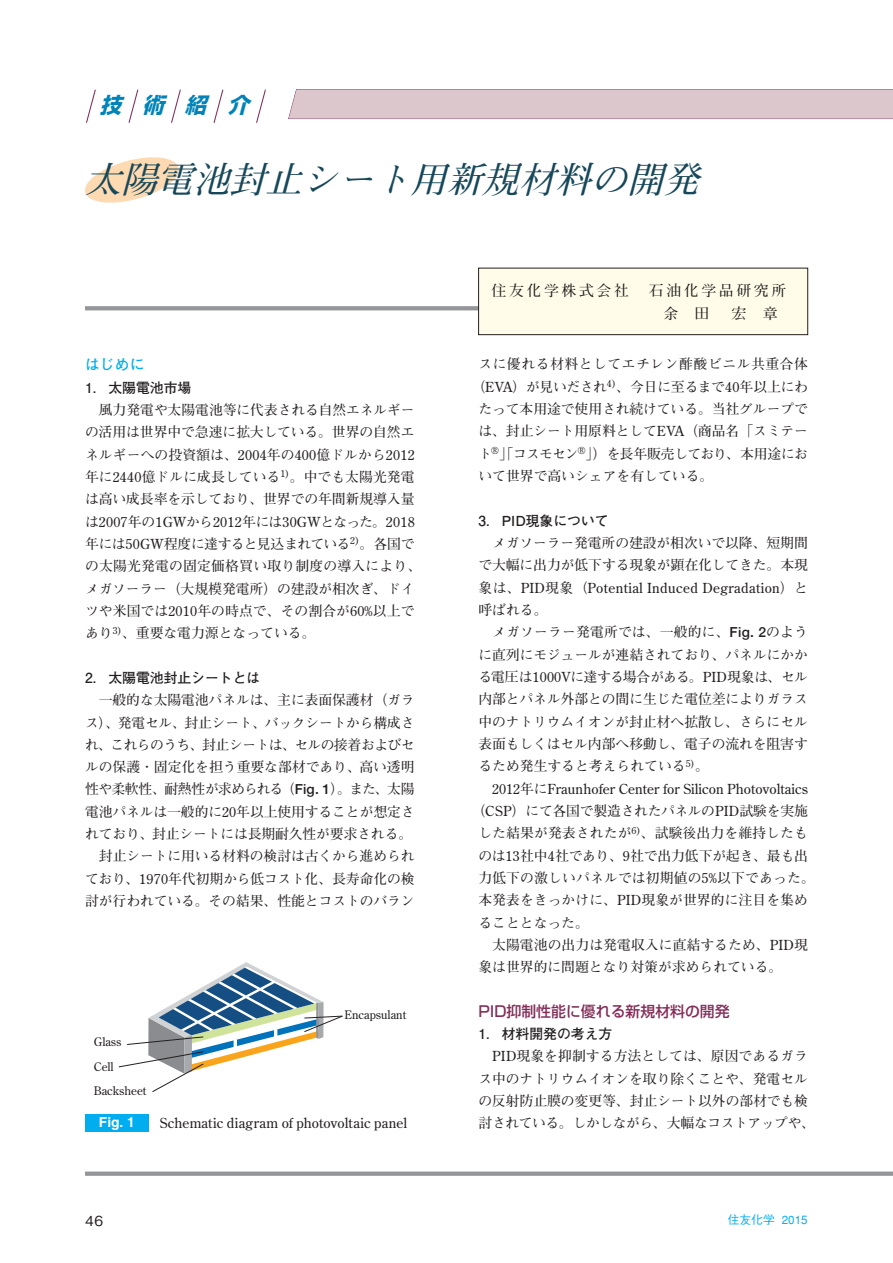
<style>
.page{position:relative;width:893px;height:1263px;background:#fff}
.page>*{position:absolute;margin:0;border:0;box-sizing:border-box;transform-origin:0 0}
.t1{font:italic 700 36.15px "Futo Min A101 Pro";color:#174859}
.t2{font:italic 700 21.3px "Shin Go Pro";color:#0083b6}
.t3{font:700 14.85px/23.4px "Futo Min A101 Pro";letter-spacing:.175em;color:#231f20}
.t4{font:500 14.85px "Shin Go Pro";color:#832e59}
.t5{font:700 14.85px "Futo Go B101 Pro";color:#00aeef}
.t6{font:700 13.8px/22.4px "Futo Min A101 Pro";letter-spacing:-.005em;color:#231f20}
.t7{font:13.8px "Century Old Style Std";letter-spacing:.015em;color:#231f20}
.t8{font:700 13.8px "Futo Min A101 Pro";letter-spacing:-.04em;color:#231f20}
.t9{font:700 13.8px "Futo Go B101 Pr 6";color:#231f20}
.t10{font:700 13.8px "Futo Min A101 Pro";letter-spacing:-.065em;color:#231f20}
.t11{font:700 13.8px "Futo Min A101 Pro";letter-spacing:.04em;color:#231f20}
.t12{font:700 13.8px "Helvetica";color:#fff}
.t13{font:500 13.8px "Gothic BBB Pro";color:#231f20}
.t14{font:11.7px/25px "Century Old Style Std";color:#231f20}
.t15{font:500 11.7px "Gothic BBB Pr 6";color:#00aeef}
.s1{font-family:"Century Old Style Std";font-weight:400}
.s2{font-family:"Futo Min A101 Pro";font-weight:700}
.s3{font-family:"Helvetica Neue";font-weight:500}
.s4{font-family:"Helvetica";font-weight:400}
</style>
<div class="page">
<div style="left:85px;top:1171px;width:808px;height:5px;background:#939598"></div>
<svg style="left:288px;top:89px;width:605px;height:30px"></svg>
<svg style="left:86px;top:89px;width:180px;height:34px"></svg>
<svg style="left:85px;top:157px;width:94px;height:46px"></svg>
<svg style="left:85px;top:306px;width:393px;height:4px;fill:#939598"></svg>
<div style="left:479px;top:268px;width:328px;height:66px;background:#fffde9"></div>
<div style="left:478px;top:268px;width:330px;height:67px;border:1px solid #231f20"></div>
<div style="left:85px;top:1114px;width:64px;height:17px;background:#00aeef"></div>
<svg style="left:118px;top:962px;width:225px;height:130px"></svg>
<h2 class="t2" style="left:100px;top:96px;width:150px">技　術　紹　介</h2>
<h1 class="t1" style="left:85px;top:166px;width:616px">太陽電池封止シート用新規材料の開発</h1>
<p class="t5" style="left:85px;top:359px;width:61px">はじめに</p>
<p class="t9" style="left:85px;top:382px;width:108px">1. 太陽電池市場</p>
<p class="t6" style="left:85px;top:400px;width:331px;text-align:justify;text-indent:14px">風力発電や太陽電池等に代表される自然エネルギーの活用は世界中で急速に拡大している。世界の自然エネルギーへの投資額は、<span class="s1">2004</span>年の<span class="s1">400</span>億ドルから<span class="s1">2012</span>年に<span class="s1">2440</span>億ドルに成長している<sup>1)</sup>。中でも太陽光発電は高い成長率を示しており、世界での年間新規導入量</p>
<p class="t7" style="left:85px;top:516px;width:331px"><span class="s2">は</span>2007<span class="s2">年の</span>1GW<span class="s2">から</span>2012<span class="s2">年には</span>30GW<span class="s2">となった。</span>2018</p>
<p class="t6" style="left:85px;top:534px;width:338px">年には<span class="s1">50GW</span>程度に達すると見込まれている<sup>2)</sup>。各国での太陽光発電の固定価格買い取り制度の導入により、メガソーラー（大規模発電所）の建設が相次ぎ、ドイツや米国では<span class="s1">2010</span>年の時点で、その割合が<span class="s1">60%</span>以上であり<sup>3)</sup>、重要な電力源となっている。</p>
<p class="t9" style="left:85px;top:672px;width:177px">2. 太陽電池封止シートとは</p>
<p class="t6" style="left:85px;top:691px;width:331px;text-align:right">一般的な太陽電池パネルは、主に表面保護材（ガラス）、発電セル、封止シート、バックシートから構成され、これらのうち、封止シートは、セルの接着およびセルの保護・固定化を担う重要な部材であり、高い透明性や柔軟性、耐熱性が求められる（<span class="s3">Fig. 1</span>）。また、太陽電池パネルは一般的に<span class="s1">20</span>年以上使用することが想定されており、封止シートには長期耐久性が要求される。封止シートに用いる材料の検討は古くから進められており、<span class="s1">1970</span>年代初期から低コスト化、長寿命化の検討が行われている。その結果、性能とコストのバラン</p>
<p class="t14" style="left:94px;top:1030px;width:29px">Glass<br>Cell</p>
<p class="t14" style="left:94px;top:1079px;width:54px">Backsheet</p>
<p class="t14" style="left:344px;top:1003px;width:63px">Encapsulant</p>
<p class="t12" style="left:99px;top:1117px;width:38px">Fig. 1</p>
<p class="t7" style="left:160px;top:1116px;width:249px">Schematic diagram of photovoltaic panel</p>
<p class="t3" style="left:663px;top:281px;width:124px;text-indent:-172px">住友化学株式会社　石油化学品研究所余　田　 宏　章</p>
<p class="t11" style="left:478px;top:359px;width:331px">スに優れる材料としてエチレン酢酸ビニル共重合体</p>
<p class="t8" style="left:471px;top:381px;width:338px">（<span class="s1">EVA</span>）が見いだされ<sup>4)</sup>、今日に至るまで<span class="s1">40</span>年以上にわ</p>
<p class="t6" style="left:478px;top:399px;width:331px">たって本用途で使用され続けている。当社グループで</p>
<p class="t6" style="left:478px;top:422px;width:331px">は、封止シート用原料として<span class="s1">EVA</span>（商品名「スミテー</p>
<p class="t10" style="left:478px;top:448px;width:331px">ト<sup>®</sup>」「コスモセン<sup>®</sup>」）を長年販売しており、本用途にお</p>
<p class="t6" style="left:478px;top:466px;width:236px">いて世界で高いシェアを有している。</p>
<p class="t9" style="left:478px;top:515px;width:132px">3. PID現象について</p>
<p class="t6" style="left:478px;top:533px;width:331px;text-align:right">メガソーラー発電所の建設が相次いで以降、短期間で大幅に出力が低下する現象が顕在化してきた。本現</p>
<p class="t7" style="left:478px;top:582px;width:331px"><span class="s2">象は、</span>PID<span class="s2">現象（</span>Potential Induced Degradation<span class="s2">）と</span></p>
<p class="t6" style="left:478px;top:600px;width:71px">呼ばれる。</p>
<p class="t6" style="left:492px;top:623px;width:317px">メガソーラー発電所では、一般的に、<span class="s3">Fig. 2</span>のよう</p>
<p class="t6" style="left:478px;top:645px;width:331px">に直列にモジュールが連結されており、パネルにかか</p>
<p class="t8" style="left:478px;top:671px;width:331px">る電圧は<span class="s1">1000V</span>に達する場合がある。<span class="s1">PID</span>現象は、セル</p>
<p class="t6" style="left:478px;top:690px;width:331px">内部とパネル外部との間に生じた電位差によりガラス</p>
<p class="t6" style="left:478px;top:712px;width:331px">中のナトリウムイオンが封止材へ拡散し、さらにセル</p>
<p class="t6" style="left:478px;top:734px;width:331px">表面もしくはセル内部へ移動し、電子の流れを阻害す</p>
<p class="t6" style="left:478px;top:757px;width:232px">るため発生すると考えられている<sup>5)</sup>。</p>
<p class="t7" style="left:492px;top:783px;width:317px">2012<span class="s2">年に</span>Fraunhofer Center for Silicon Photovoltaics</p>
<p class="t6" style="left:478px;top:801px;width:338px;text-indent:-7px">（<span class="s1">CSP</span>）にて各国で製造されたパネルの<span class="s1">PID</span>試験を実施した結果が発表されたが<sup>6)</sup>、試験後出力を維持したものは<span class="s1">13</span>社中<span class="s1">4</span>社であり、<span class="s1">9</span>社で出力低下が起き、最も出力低下の激しいパネルでは初期値の<span class="s1">5%</span>以下であった。本発表をきっかけに、<span class="s1">PID</span>現象が世界的に注目を集めることとなった。</p>
<p class="t6" style="left:478px;top:935px;width:331px;text-indent:14px">太陽電池の出力は発電収入に直結するため、<span class="s1">PID</span>現象は世界的に問題となり対策が求められている。</p>
<p class="t4" style="left:478px;top:1006px;width:253px">PID抑制性能に優れる新規材料の開発</p>
<p class="t9" style="left:478px;top:1029px;width:135px">1. 材料開発の考え方</p>
<p class="t6" style="left:478px;top:1047px;width:338px;text-align:center"><span class="s1">PID</span>現象を抑制する方法としては、原因であるガラ<br>ス中のナトリウムイオンを取り除くことや、発電セルの反射防止膜の変更等、封止シート以外の部材でも検討されている。しかしながら、大幅なコストアップや、</p>
<p class="t13" style="left:85px;top:1215px;width:20px">46</p>
<p class="t15" style="left:728px;top:1215px;width:81px">住友化学 <span class="s4">2015</span></p>
</div>
